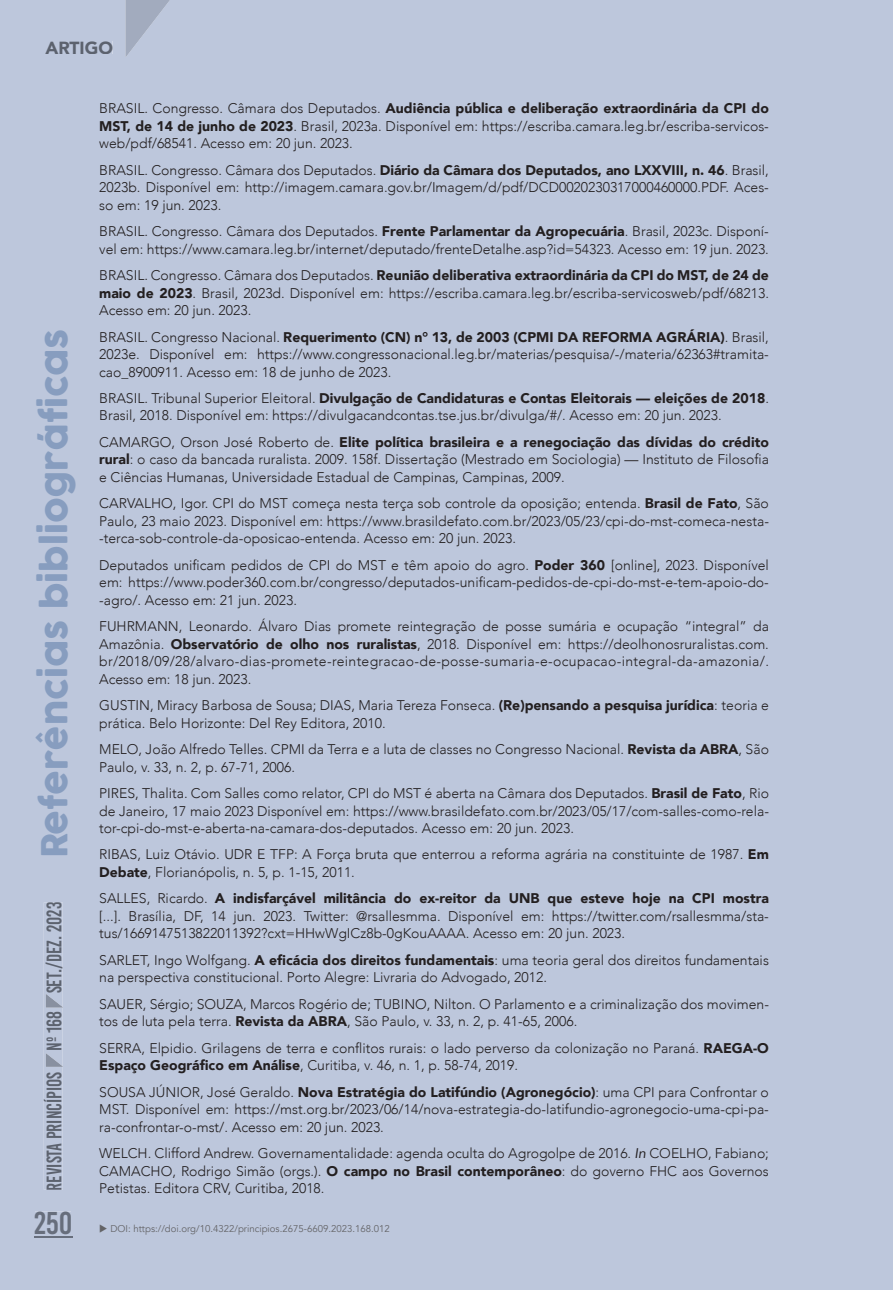
<style>
.page{position:relative;width:893px;height:1290px;background:#bdc7dc}
.page>*{position:absolute;margin:0;border:0;box-sizing:border-box;transform-origin:0 0}
.t1{font:35px "Cocogoose";color:#879dbf}
.t2{font:31.5px "Bebas Kai";color:#76787b}
.t3{font:21px "Bebas Kai";color:#636366;scale:.9 1}
.t4{font:900 17.5px "Avenir";color:#636366}
.t5{font:300 14px/17.5px "Avenir";color:#231f20;text-align:justify}
.t6{font:9.8px "Avenir";color:#636366}
.s1{font-weight:900}
.s2{font-weight:400;font-style:italic}
</style>
<div class="page">
<hr style="left:34px;top:1236px;width:38px;height:2px;background:#676e7c">
<div style="left:35px;top:1212px;width:36px;height:22px;background:#bdc7dc"></div>
<svg style="left:44px;top:902px;width:19px;height:287px;background:#bbc5d9"></svg>
<svg style="left:126px;top:0;width:44px;height:57px;background:#afb9cd"></svg>
<div style="left:45px;top:41px;width:67px;height:13px;background:#bdc7dc"></div>
<p class="t4" style="left:45px;top:33px;width:69px">ARTIGO</p>
<h1 class="t1" style="left:30px;top:858px;width:531px;rotate:-90deg">Referências bibliográficas</h1>
<h3 class="t3" style="left:43px;top:1191px;width:323px;rotate:-90deg">Revista Princípios nº 168 SET./Dez. 2023</h3>
<h2 class="t2" style="left:34px;top:1206px;width:40px">250</h2>
<p class="t5" style="left:99px;top:100px;width:671px">BRASIL. Congresso. Câmara dos Deputados. <span class="s1">Audiência pública e deliberação extraordinária da CPI do MST, de 14 de junho de 2023</span>. Brasil, 2023a. Disponível em: https://escriba.camara.leg.br/escriba-servicos&shy;web/pdf/68541. Acesso em: 20 jun. 2023.</p>
<p class="t5" style="left:99px;top:161px;width:671px">BRASIL. Congresso. Câmara dos Deputados. <span class="s1">Diário da Câmara dos Deputados, ano LXXVIII, n. 46</span>. Brasil, 2023b. Disponível em: http://imagem.camara.gov.br/Imagem/d/pdf/DCD0020230317000460000.PDF. Aces&shy;so em: 19 jun. 2023.</p>
<p class="t5" style="left:99px;top:223px;width:671px">BRASIL. Congresso. Câmara dos Deputados. <span class="s1">Frente Parlamentar da Agropecuária</span>. Brasil, 2023c. Disponí&shy;vel em: https://www.camara.leg.br/internet/deputado/frenteDetalhe.asp?id=54323. Acesso em: 19 jun. 2023.</p>
<p class="t5" style="left:99px;top:266px;width:671px">BRASIL. Congresso. Câmara dos Deputados. <span class="s1">Reunião deliberativa extraordinária da CPI do MST, de 24 de maio de 2023</span>. Brasil, 2023d. Disponível em: https://escriba.camara.leg.br/escriba-servicosweb/pdf/68213.<br>Acesso em: 20 jun. 2023.</p>
<p class="t5" style="left:99px;top:328px;width:671px">BRASIL. Congresso Nacional. <span class="s1">Requerimento (CN) n° 13, de 2003 (CPMI DA REFORMA AGRÁRIA)</span>. Brasil, 2023e. Disponível em: https://www.congressonacional.leg.br/materias/pesquisa/-/materia/62363#tramita&shy;cao_8900911. Acesso em: 18 de junho de 2023.</p>
<p class="t5" style="left:99px;top:389px;width:671px">BRASIL. Tribunal Superior Eleitoral. <span class="s1">Divulgação de Candidaturas e Contas Eleitorais — eleições de 2018</span>.<br>Brasil, 2018. Disponível em: https://divulgacandcontas.tse.jus.br/divulga/#/. Acesso em: 20 jun. 2023.</p>
<p class="t5" style="left:99px;top:433px;width:671px">CAMARGO, Orson José Roberto de. <span class="s1">Elite política brasileira e a renegociação das dívidas do crédito rural</span>: o caso da bancada ruralista. 2009. 158f. Dissertação (Mestrado em Sociologia) — Instituto de Filosofia e Ciências Humanas, Universidade Estadual de Campinas, Campinas, 2009.</p>
<p class="t5" style="left:99px;top:495px;width:671px">CARVALHO, Igor. CPI do MST começa nesta terça sob controle da oposição; entenda. <span class="s1">Brasil de Fato</span>, São Paulo, 23 maio 2023. Disponível em: https://www.brasildefato.com.br/2023/05/23/cpi-do-mst-comeca-nesta--terca-sob-controle-da-oposicao-entenda. Acesso em: 20 jun. 2023.</p>
<p class="t5" style="left:99px;top:556px;width:671px">Deputados unificam pedidos de CPI do MST e têm apoio do agro. <span class="s1">Poder 360</span> [online], 2023. Disponível em: https://www.poder360.com.br/congresso/deputados-unificam-pedidos-de-cpi-do-mst-e-tem-apoio-do--agro/. Acesso em: 21 jun. 2023.</p>
<p class="t5" style="left:99px;top:618px;width:671px">FUHRMANN, Leonardo. Álvaro Dias promete reintegração de posse sumária e ocupação “integral” da Amazônia. <span class="s1">Observatório de olho nos ruralistas</span>, 2018. Disponível em: https://deolhonosruralistas.com. br/2018/09/28/alvaro-dias-promete-reintegracao-de-posse-sumaria-e-ocupacao-integral-da-amazonia/.<br>Acesso em: 18 jun. 2023.</p>
<p class="t5" style="left:99px;top:696px;width:671px">GUSTIN, Miracy Barbosa de Sousa; DIAS, Maria Tereza Fonseca. <span class="s1">(Re)pensando a pesquisa jurídica</span>: teoria e prática. Belo Horizonte: Del Rey Editora, 2010.</p>
<p class="t5" style="left:99px;top:740px;width:671px">MELO, João Alfredo Telles. CPMI da Terra e a luta de classes no Congresso Nacional. <span class="s1">Revista da ABRA</span>, São<br>Paulo, v. 33, n. 2, p. 67-71, 2006.</p>
<p class="t5" style="left:99px;top:784px;width:671px">PIRES, Thalita. Com Salles como relator, CPI do MST é aberta na Câmara dos Deputados. <span class="s1">Brasil de Fato</span>, Rio de Janeiro, 17 maio 2023 Disponível em: https://www.brasildefato.com.br/2023/05/17/com-salles-como-rela&shy;tor-cpi-do-mst-e-aberta-na-camara-dos-deputados. Acesso em: 20 jun. 2023.</p>
<p class="t5" style="left:99px;top:846px;width:671px">RIBAS, Luiz Otávio. UDR E TFP: A Força bruta que enterrou a reforma agrária na constituinte de 1987. <span class="s1">Em<br>Debate</span>, Florianópolis, n. 5, p. 1-15, 2011.</p>
<p class="t5" style="left:99px;top:890px;width:671px">SALLES, Ricardo. <span class="s1">A indisfarçável militância do ex-reitor da UNB que esteve hoje na CPI mostra </span>[...]. Brasília, DF, 14 jun. 2023. Twitter: @rsallesmma. Disponível em: https://twitter.com/rsallesmma/sta&shy;tus/1669147513822011392?cxt=HHwWgICz8b-0gKouAAAA. Acesso em: 20 jun. 2023.</p>
<p class="t5" style="left:99px;top:951px;width:671px">SARLET, Ingo Wolfgang. <span class="s1">A eficácia dos direitos fundamentais</span>: uma teoria geral dos direitos fundamentais na perspectiva constitucional. Porto Alegre: Livraria do Advogado, 2012.</p>
<p class="t5" style="left:99px;top:995px;width:671px">SAUER, Sérgio; SOUZA, Marcos Rogério de; TUBINO, Nilton. O Parlamento e a criminalização dos movimen&shy;tos de luta pela terra. <span class="s1">Revista da ABRA</span>, São Paulo, v. 33, n. 2, p. 41-65, 2006.</p>
<p class="t5" style="left:99px;top:1039px;width:671px">SERRA, Elpidio. Grilagens de terra e conflitos rurais: o lado perverso da colonização no Paraná. <span class="s1">RAEGA-O<br>Espaço Geográfico em Análise</span>, Curitiba, v. 46, n. 1, p. 58-74, 2019.</p>
<p class="t5" style="left:99px;top:1083px;width:671px">SOUSA JÚNIOR, José Geraldo. <span class="s1">Nova Estratégia do Latifúndio (Agronegócio)</span>: uma CPI para Confrontar o MST. Disponível em: https://mst.org.br/2023/06/14/nova-estrategia-do-latifundio-agronegocio-uma-cpi-pa&shy;ra-confrontar-o-mst/. Acesso em: 20 jun. 2023.</p>
<p class="t5" style="left:99px;top:1144px;width:671px">WELCH. Clifford Andrew. Governamentalidade: agenda oculta do Agrogolpe de 2016. <span class="s2">In</span> COELHO, Fabiano; CAMACHO, Rodrigo Simão (orgs.). <span class="s1">O campo no Brasil contemporâneo</span>: do governo FHC aos Governos Petistas. Editora CRV, Curitiba, 2018.</p>
<p class="t6" style="left:99px;top:1223px;width:292px">◆ DOI: https://doi.org/10.4322/principios.2675-6609.2023.168.012</p>
</div>
